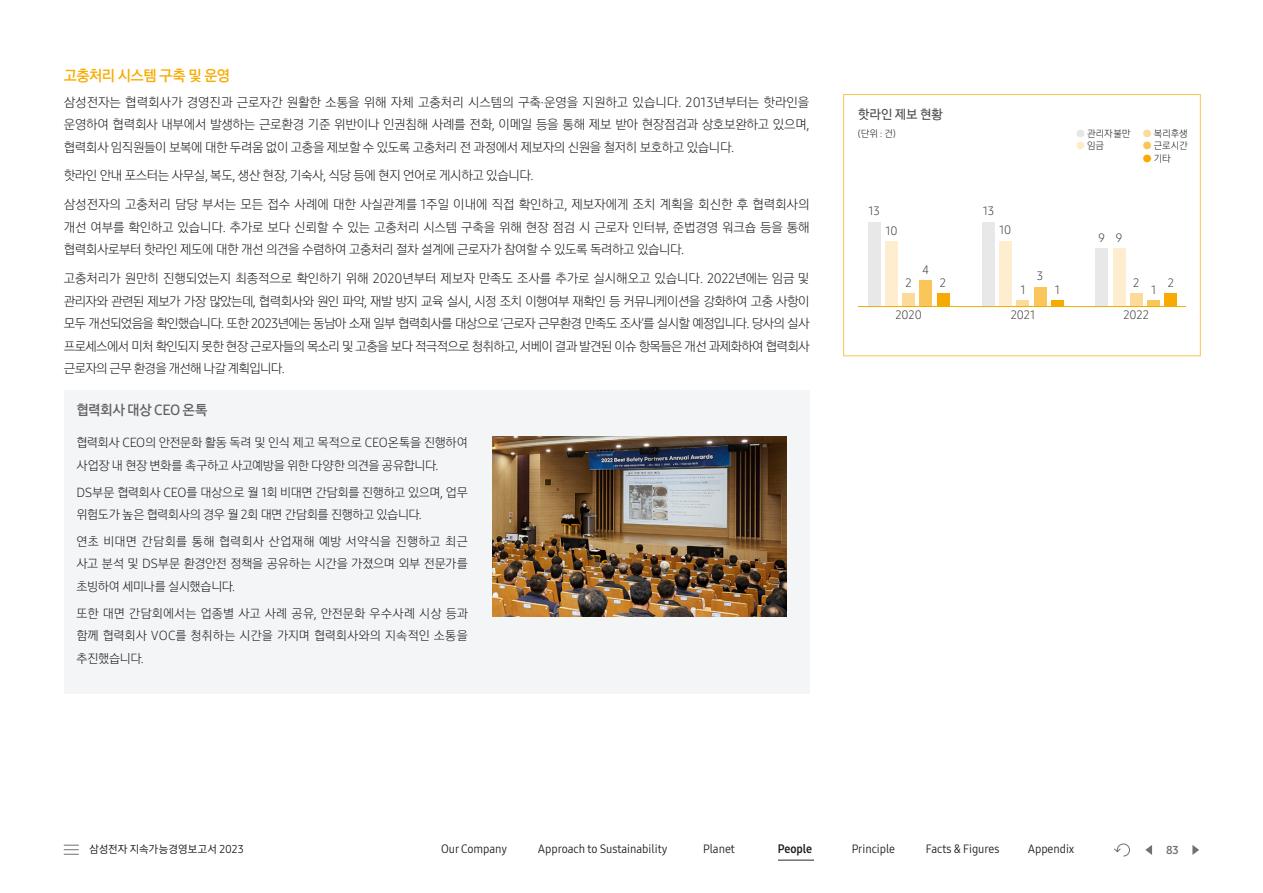
<style>
.page{position:relative;width:1263px;height:893px;background:#fff}
.page>*{position:absolute;margin:0;border:0;box-sizing:border-box;transform-origin:0 0}
.t1{font:15.75px "Samsung One Korean OTF 600";letter-spacing:-.04em;color:#f7ab00}
.t2{font:14.7px "Samsung One Korean OTF 600";letter-spacing:-.025em;color:#636262}
.t3{font:13.5px/22.5px "Samsung One Korean OTF 300";letter-spacing:-.03em;color:#1f1e1d;text-align:justify}
.t4{font:13.5px/29px "Samsung One Korean OTF 300";letter-spacing:-.005em;color:#1f1e1d}
.t5{font:13.5px "Samsung One Korean OTF 500";color:#4a4747}
.t6{font:13.05px/22.5px "Samsung One Korean OTF 300";letter-spacing:-.015em;color:#1f1e1d}
.t7{font:12px "Samsung One 400 C";color:#1f1e1d}
.t8{font:12px "Samsung One Korean OTF 300";letter-spacing:-.01em;color:#3e3a39}
.t9{font:12px "Samsung One 700 C";color:#1f1e1d}
.t10{font:11.4px "Samsung One Korean OTF 700";color:#727171}
.t11{font:11.25px "Samsung One Korean OTF 400";letter-spacing:.005em;color:#1f1e1d}
.t12{font:10.05px "Samsung One Korean OTF 300";letter-spacing:-.005em;color:#1f1e1d}
.s1{color:#e6e6e6}
.s2{color:#feebc8}
.s3{color:#fcda98}
.s4{color:#fac559}
.s5{color:#f7ab00}
</style>
<div class="page">
<svg style="left:64px;top:845px;width:15px;height:10px"></svg>
<svg style="left:1114px;top:843px;width:16px;height:14px"></svg>
<svg style="left:1145px;top:845px;width:7px;height:10px"></svg>
<svg style="left:1192px;top:845px;width:7px;height:10px"></svg>
<hr style="left:778px;top:859px;width:36px;height:2px;background:#727171">
<div style="left:936px;top:293px;width:13px;height:13px;background:#f7ab00"></div>
<div style="left:919px;top:280px;width:13px;height:26px;background:#fac559"></div>
<div style="left:902px;top:293px;width:13px;height:13px;background:#fcda98"></div>
<div style="left:885px;top:241px;width:13px;height:65px;background:#feeecf"></div>
<div style="left:868px;top:222px;width:13px;height:84px;background:#e8e8e8"></div>
<div style="left:1164px;top:293px;width:13px;height:13px;background:#f7ab00"></div>
<div style="left:1147px;top:300px;width:13px;height:6px;background:#fac559"></div>
<div style="left:1130px;top:293px;width:13px;height:13px;background:#fcda98"></div>
<div style="left:1113px;top:248px;width:13px;height:58px;background:#feeecf"></div>
<div style="left:1095px;top:248px;width:13px;height:58px;background:#e8e8e8"></div>
<div style="left:1051px;top:300px;width:13px;height:6px;background:#f7ab00"></div>
<div style="left:1034px;top:287px;width:13px;height:19px;background:#fac559"></div>
<div style="left:1016px;top:300px;width:13px;height:6px;background:#fcda98"></div>
<div style="left:999px;top:241px;width:13px;height:65px;background:#feeecf"></div>
<div style="left:982px;top:222px;width:13px;height:84px;background:#e8e8e8"></div>
<hr style="left:858px;top:306px;width:328px;height:1px;background:#f7ab00">
<div style="left:843px;top:94px;width:357px;height:262px;border:1px solid #fac451"></div>
<div style="left:64px;top:390px;width:745px;height:303px;background:#f4f5f7"></div>
<img style="left:492px;top:436px;width:295px;height:181px">
<p class="t1" style="left:64px;top:65px;width:168px">고충처리 시스템 구축 및 운영</p>
<p class="t3" style="left:64px;top:90px;width:747px">삼성전자는 협력회사가 경영진과 근로자간 원활한 소통을 위해 자체 고충처리 시스템의 구축·운영을 지원하고 있습니다. 2013년부터는 핫라인을 운영하여 협력회사 내부에서 발생하는 근로환경 기준 위반이나 인권침해 사례를 전화, 이메일 등을 통해 제보 받아 현장점검과 상호보완하고 있으며, 협력회사 임직원들이 보복에 대한 두려움 없이 고충을 제보할 수 있도록 고충처리 전 과정에서 제보자의 신원을 철저히 보호하고 있습니다.</p>
<p class="t4" style="left:64px;top:161px;width:747px">핫라인 안내 포스터는 사무실, 복도, 생산 현장, 기숙사, 식당 등에 현지 언어로 게시하고 있습니다.<br>삼성전자의 고충처리 담당 부서는 모든 접수 사례에 대한 사실관계를 1주일 이내에 직접 확인하고, 제보자에게 조치 계획을 회신한 후 협력회사의</p>
<p class="t3" style="left:64px;top:216px;width:747px">개선 여부를 확인하고 있습니다. 추가로 보다 신뢰할 수 있는 고충처리 시스템 구축을 위해 현장 점검 시 근로자 인터뷰, 준법경영 워크숍 등을 통해 협력회사로부터 핫라인 제도에 대한 개선 의견을 수렴하여 고충처리 절차 설계에 근로자가 참여할 수 있도록 독려하고 있습니다.</p>
<p class="t3" style="left:64px;top:267px;width:747px">고충처리가 원만히 진행되었는지 최종적으로 확인하기 위해 2020년부터 제보자 만족도 조사를 추가로 실시해오고 있습니다. 2022년에는 임금 및 관리자와 관련된 제보가 가장 많았는데, 협력회사와 원인 파악, 재발 방지 교육 실시, 시정 조치 이행여부 재확인 등 커뮤니케이션을 강화하여 고충 사항이 모두 개선되었음을 확인했습니다. 또한 2023년에는 동남아 소재 일부 협력회사를 대상으로 ‘근로자 근무환경 만족도 조사’를 실시할 예정입니다. 당사의 실사 프로세스에서 미처 확인되지 못한 현장 근로자들의 목소리 및 고충을 보다 적극적으로 청취하고, 서베이 결과 발견된 이슈 항목들은 개선 과제화하여 협력회사 근로자의 근무 환경을 개선해 나갈 계획입니다.</p>
<p class="t2" style="left:77px;top:400px;width:133px">협력회사 대상 CEO 온톡</p>
<p class="t6" style="left:77px;top:431px;width:393px">협력회사 CEO의 안전문화 활동 독려 및 인식 제고 목적으로 CEO온톡을 진행하여 사업장 내 현장 변화를 촉구하고 사고예방을 위한 다양한 의견을 공유합니다.</p>
<p class="t6" style="left:77px;top:481px;width:393px">DS부문 협력회사 CEO를 대상으로 월 1회 비대면 간담회를 진행하고 있으며, 업무 위험도가 높은 협력회사의 경우 월 2회 대면 간담회를 진행하고 있습니다.</p>
<p class="t6" style="left:77px;top:530px;width:393px;text-align:justify">연초 비대면 간담회를 통해 협력회사 산업재해 예방 서약식을 진행하고 최근 사고 분석 및 DS부문 환경안전 정책을 공유하는 시간을 가졌으며 외부 전문가를 초빙하여 세미나를 실시했습니다.</p>
<p class="t6" style="left:77px;top:602px;width:393px;text-align:justify">또한 대면 간담회에서는 업종별 사고 사례 공유, 안전문화 우수사례 시상 등과 함께 협력회사 VOC를 청취하는 시간을 가지며 협력회사와의 지속적인 소통을 추진했습니다.</p>
<p class="t5" style="left:858px;top:105px;width:86px">핫라인 제보 현황</p>
<p class="t12" style="left:858px;top:127px;width:40px">(단위 : 건)</p>
<p class="t12" style="left:1076px;top:127px;width:56px"><span class="s1">●</span> 관리자불만</p>
<p class="t12" style="left:1076px;top:139px;width:29px"><span class="s2">●</span>임금</p>
<p class="t12" style="left:1143px;top:127px;width:46px"><span class="s3">●</span> 복리후생</p>
<p class="t12" style="left:1143px;top:139px;width:46px"><span class="s4">●</span> 근로시간</p>
<p class="t12" style="left:1143px;top:151px;width:29px"><span class="s5">●</span>기타</p>
<p class="t8" style="left:868px;top:203px;width:13px">13</p>
<p class="t8" style="left:983px;top:203px;width:13px">13</p>
<p class="t8" style="left:885px;top:223px;width:14px">10</p>
<p class="t8" style="left:999px;top:222px;width:14px">10</p>
<p class="t8" style="left:1098px;top:230px;width:25px">9 9</p>
<p class="t8" style="left:922px;top:262px;width:8px">4</p>
<p class="t8" style="left:905px;top:274px;width:8px">2</p>
<p class="t8" style="left:940px;top:274px;width:8px">2</p>
<p class="t8" style="left:1037px;top:268px;width:8px">3</p>
<p class="t8" style="left:1020px;top:281px;width:7px">1</p>
<p class="t8" style="left:1055px;top:282px;width:7px">1</p>
<p class="t8" style="left:1133px;top:275px;width:8px">2</p>
<p class="t8" style="left:1168px;top:275px;width:8px">2</p>
<p class="t8" style="left:1151px;top:282px;width:7px">1</p>
<p class="t8" style="left:895px;top:307px;width:28px">2020</p>
<p class="t8" style="left:1011px;top:307px;width:26px">2021</p>
<p class="t8" style="left:1123px;top:307px;width:27px">2022</p>
<p class="t11" style="left:89px;top:841px;width:156px">삼성전자 지속가능경영보고서 2023</p>
<p class="t7" style="left:441px;top:841px;width:67px">Our Company</p>
<p class="t7" style="left:538px;top:841px;width:131px">Approach to Sustainability</p>
<p class="t7" style="left:703px;top:841px;width:33px">Planet</p>
<p class="t9" style="left:778px;top:841px;width:36px">People</p>
<p class="t7" style="left:852px;top:841px;width:45px">Principle</p>
<p class="t7" style="left:926px;top:841px;width:75px">Facts &amp; Figures</p>
<p class="t7" style="left:1028px;top:841px;width:48px">Appendix</p>
<p class="t10" style="left:1166px;top:842px;width:14px">83</p>
</div>
